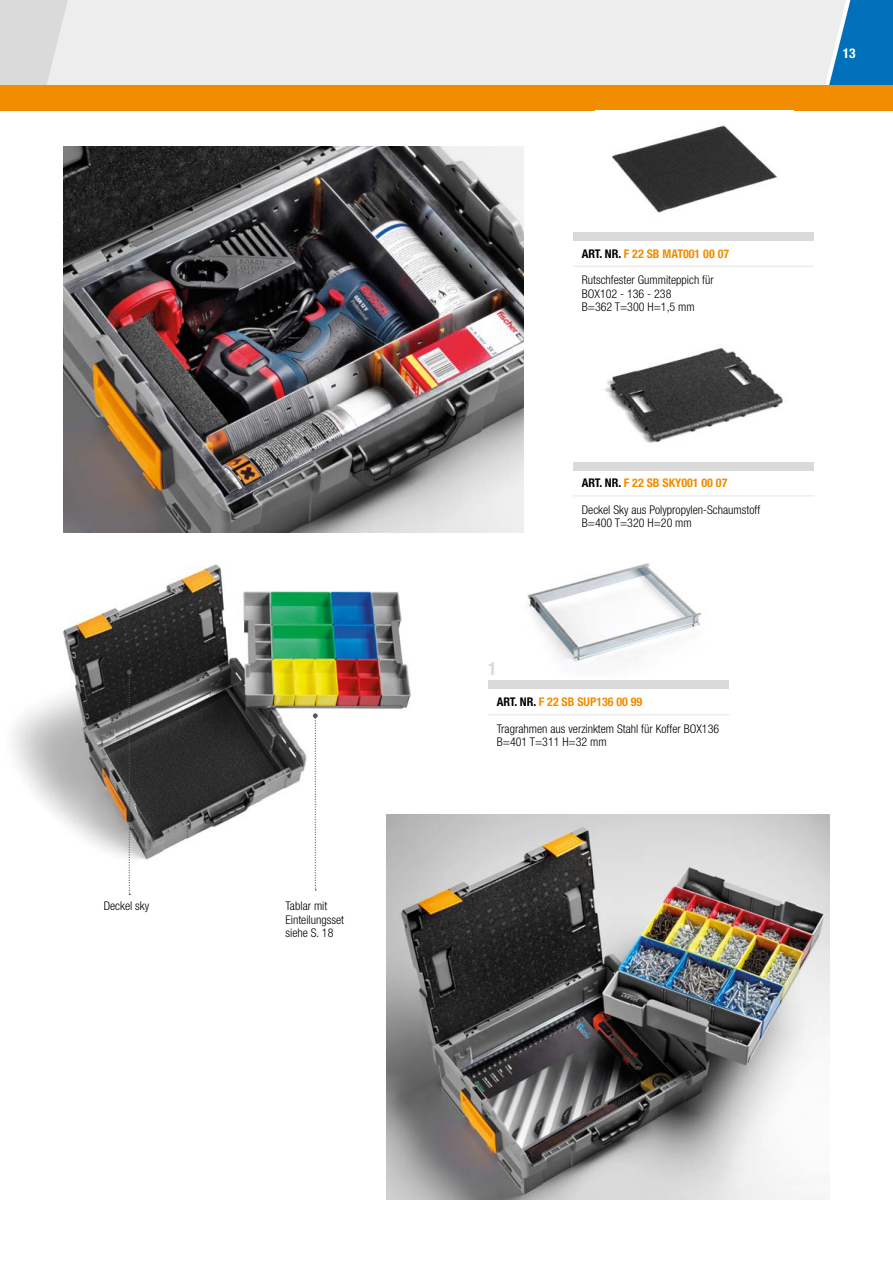
<style>
.page{position:relative;width:893px;height:1263px;background:#fff}
.page>*{position:absolute;margin:0;border:0;box-sizing:border-box;transform-origin:0 0}
.t1{font:700 condensed 18px "Helvetica Neue LT Std";color:#dadada}
.t2{font:700 condensed 13.5px "Helvetica Neue";color:#fff}
.t3{font:300 condensed 12px/13.5px "Helvetica Neue";color:#000}
.t4{font:700 condensed 12px "Helvetica Neue";color:#f28c00}
.s1{color:#000}
</style>
<div class="page">
<div style="left:71px;top:0;width:758px;height:85px;background:#ededed"></div>
<svg style="left:829px;top:0;width:64px;height:85px;background:#2986c3"></svg>
<div style="left:0;top:85px;width:893px;height:26px;background:#f28c00"></div>
<svg style="left:0;top:0;width:71px;height:85px;background:#ddd"></svg>
<img style="left:492px;top:563px;width:233px;height:118px">
<img style="left:13px;top:387px;width:423px;height:518px">
<img style="left:605px;top:347px;width:180px;height:96px">
<img style="left:612px;top:125px;width:165px;height:88px">
<img style="left:64px;top:146px;width:459px;height:386px">
<img style="left:387px;top:815px;width:442px;height:384px">
<svg style="left:127px;top:670px;width:5px;height:225px"></svg>
<svg style="left:313px;top:713px;width:5px;height:177px"></svg>
<div style="left:573px;top:232px;width:241px;height:9px;background:#dadada"></div>
<hr style="left:573px;top:266px;width:241px;height:1px;background:#ededed">
<div style="left:573px;top:462px;width:241px;height:8px;background:#dadada"></div>
<hr style="left:573px;top:495px;width:241px;height:2px;background:#ededed">
<div style="left:488px;top:681px;width:241px;height:8px;background:#dadada"></div>
<hr style="left:488px;top:714px;width:241px;height:1px;background:#ededed">
<p class="t3" style="left:104px;top:899px;width:47px">Deckel sky</p>
<p class="t3" style="left:286px;top:899px;width:60px">Tablar mit<br>Einteilungsset siehe S. 18</p>
<p class="t4" style="left:582px;top:246px;width:149px"><span class="s1">ART. NR.</span> F 22 SB MAT001 00 07</p>
<p class="t3" style="left:582px;top:273px;width:133px">Rutschfester Gummiteppich für<br>BOX102 - 136 - 238<br>B=362 T=300 H=1,5 mm</p>
<h1 class="t1" style="left:488px;top:658px;width:10px">1</h1>
<p class="t4" style="left:582px;top:476px;width:147px"><span class="s1">ART. NR.</span> F 22 SB SKY001 00 07</p>
<p class="t3" style="left:582px;top:503px;width:180px">Deckel Sky aus Polypropylen-Schaumstoff<br>B=400 T=320 H=20 mm</p>
<p class="t4" style="left:497px;top:695px;width:147px"><span class="s1">ART. NR.</span> F 22 SB SUP136 00 99</p>
<p class="t3" style="left:497px;top:722px;width:224px">Tragrahmen aus verzinktem Stahl für Koffer BOX136<br>B=401 T=311 H=32 mm</p>
<p class="t2" style="left:843px;top:45px;width:14px">13</p>
</div>
